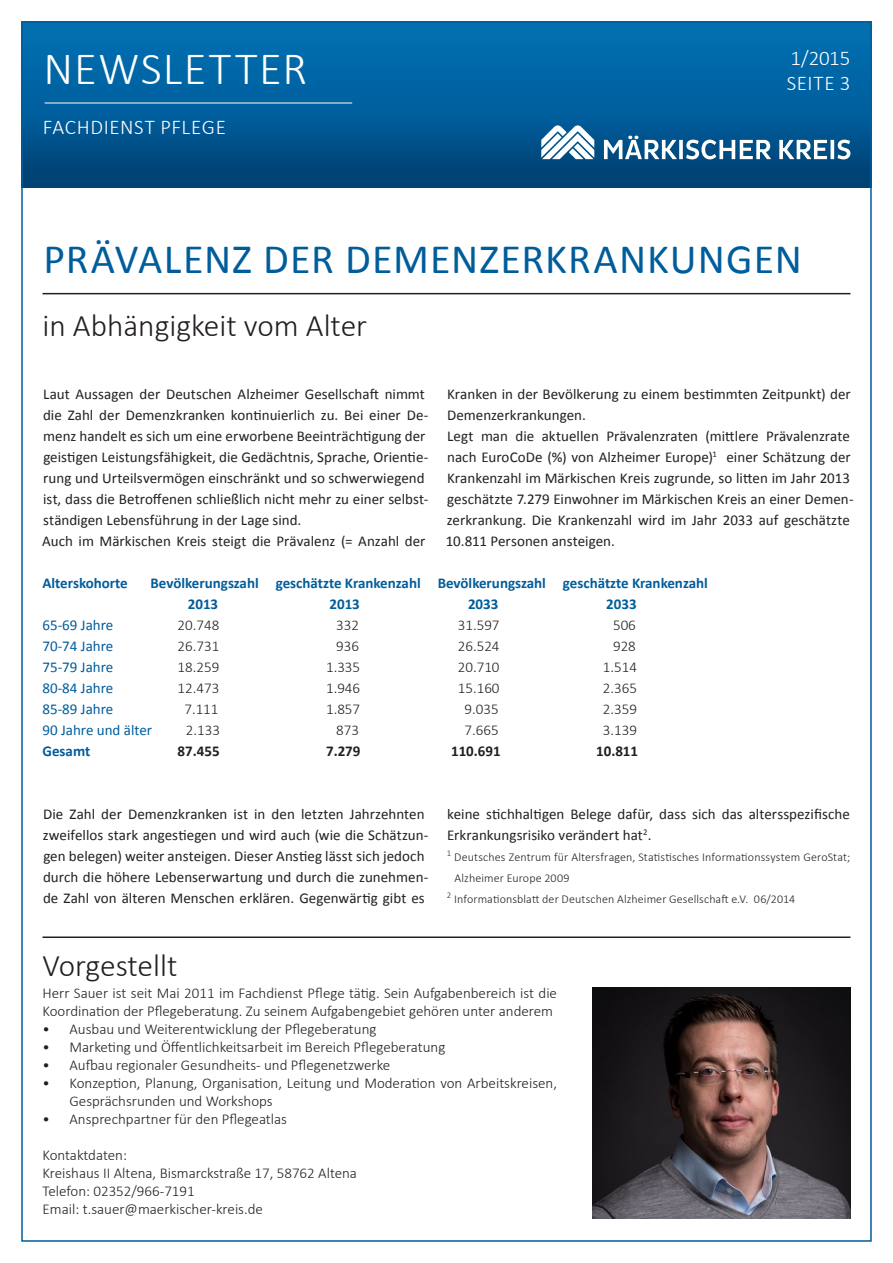
<style>
.page{position:relative;width:893px;height:1263px;background:#fff}
.page>*{position:absolute;margin:0;border:0;box-sizing:border-box;transform-origin:0 0}
.Headline_weiß{font:300 46.5px "Calibri";letter-spacing:.035em;color:#fff}
.Headline_schwarz{font:42px "Calibri";letter-spacing:.025em;color:#005d9c}
.t1{font:300 31.5px "Calibri";color:#231f20}
.Subheadline_weiß{font:300 21px "Calibri";letter-spacing:.025em;color:#fff}
.Fließtext{font:15px/21px "Calibri";color:#231f20}
.Fließtext_Auszeichnu{font:300 15px/18px "Calibri";color:#231f20}
.Fließtext_Auszeichnu-2{font:700 15px "Calibri";color:#005d9c}
.Fließtext_Auszeichnu-3{font:15px "Calibri";color:#005d9c}
.Fließtext_Auszeichnu-4{font:700 15px "Calibri";color:#231f20}
.Fließtext-2{font:300 12px/21px "Calibri";letter-spacing:.01em;color:#231f20}
</style>
<div class="page">
<div style="left:21px;top:21px;width:851px;height:166px;background:linear-gradient(to bottom,#0275ba,#004478)"></div>
<svg style="left:604px;top:136px;width:246px;height:23px"></svg>
<svg style="left:541px;top:125px;width:53px;height:34px"></svg>
<hr style="left:45px;top:103px;width:307px;height:1px;background:#fff">
<hr style="left:43px;top:293px;width:807px;height:1px;background:#231f20">
<hr style="left:43px;top:936px;width:807px;height:2px;background:#231f20">
<img style="left:592px;top:987px;width:258px;height:231px">
<p class="Headline_weiß" style="left:43px;top:40px;width:265px">NEWSLETTER</p>
<p class="Subheadline_weiß" style="left:43px;top:114px;width:185px">FACHDIENST PFLEGE</p>
<p class="Subheadline_weiß" style="left:790px;top:45px;width:61px">1/2015</p>
<p class="Subheadline_weiß" style="left:787px;top:70px;width:65px">SEITE 3</p>
<p class="Headline_schwarz" style="left:43px;top:233px;width:760px">PRÄVALENZ DER DEMENZERKRANKUNGEN</p>
<p class="t1" style="left:43px;top:306px;width:326px">in Abhängigkeit vom Alter</p>
<p class="Fließtext" style="left:43px;top:384px;width:387px">Laut Aussagen der Deutschen Alzheimer Gesellschaft nimmt die Zahl der Demenzkranken kontinuierlich zu. Bei einer De&shy;menz handelt es sich um eine erworbene Beeinträchtigung der geistigen Leistungsfähigkeit, die Gedächtnis, Sprache, Orientie&shy;rung und Urteilsvermögen einschränkt und so schwerwiegend ist, dass die Betroffenen schließlich nicht mehr zu einer selbst&shy;ständigen Lebensführung in der Lage sind.</p>
<p class="Fließtext" style="left:42px;top:531px;width:385px">Auch im Märkischen Kreis steigt die Prävalenz (= Anzahl der</p>
<p class="Fließtext" style="left:447px;top:384px;width:405px">Kranken in der Bevölkerung zu einem bestimmten Zeitpunkt) der<br>Demenzerkrankungen.</p>
<p class="Fließtext" style="left:446px;top:426px;width:409px">Legt man die aktuellen Prävalenzraten (mittlere Prävalenzrate nach EuroCoDe (%) von Alzheimer Europe)<sup>1</sup> einer Schätzung der Krankenzahl im Märkischen Kreis zugrunde, so litten im Jahr 2013 geschätzte 7.279 Einwohner im Märkischen Kreis an einer Demen&shy;zerkrankung. Die Krankenzahl wird im Jahr 2033 auf geschätzte 10.811 Personen ansteigen.</p>
<p class="Fließtext_Auszeichnu-2" style="left:43px;top:573px;width:87px">Alterskohorte</p>
<p class="Fließtext_Auszeichnu-2" style="left:151px;top:573px;width:559px">Bevölkerungszahl geschätzte Krankenzahl Bevölkerungszahl geschätzte Krankenzahl</p>
<p class="Fließtext_Auszeichnu-2" style="left:188px;top:594px;width:32px">2013</p>
<p class="Fließtext_Auszeichnu-2" style="left:329px;top:594px;width:32px">2013</p>
<p class="Fließtext_Auszeichnu-2" style="left:468px;top:594px;width:32px">2033</p>
<p class="Fließtext_Auszeichnu-2" style="left:606px;top:594px;width:32px">2033</p>
<p class="Fließtext_Auszeichnu-3" style="left:43px;top:616px;width:72px">65-69 Jahre</p>
<p class="Fließtext_Auszeichnu" style="left:178px;top:616px;width:43px">20.748</p>
<p class="Fließtext_Auszeichnu" style="left:336px;top:616px;width:24px">332</p>
<p class="Fließtext_Auszeichnu" style="left:458px;top:616px;width:43px">31.597</p>
<p class="Fließtext_Auszeichnu" style="left:613px;top:616px;width:24px">506</p>
<p class="Fließtext_Auszeichnu-3" style="left:43px;top:637px;width:72px">70-74 Jahre</p>
<p class="Fließtext_Auszeichnu" style="left:178px;top:637px;width:43px">26.731</p>
<p class="Fließtext_Auszeichnu" style="left:336px;top:637px;width:24px">936</p>
<p class="Fließtext_Auszeichnu" style="left:458px;top:637px;width:43px">26.524</p>
<p class="Fließtext_Auszeichnu" style="left:613px;top:637px;width:24px">928</p>
<p class="Fließtext_Auszeichnu-3" style="left:43px;top:658px;width:72px">75-79 Jahre</p>
<p class="Fließtext_Auszeichnu" style="left:178px;top:658px;width:43px">18.259</p>
<p class="Fließtext_Auszeichnu" style="left:326px;top:658px;width:36px">1.335</p>
<p class="Fließtext_Auszeichnu" style="left:458px;top:658px;width:43px">20.710</p>
<p class="Fließtext_Auszeichnu" style="left:603px;top:658px;width:36px">1.514</p>
<p class="Fließtext_Auszeichnu-3" style="left:43px;top:679px;width:72px">80-84 Jahre</p>
<p class="Fließtext_Auszeichnu" style="left:178px;top:679px;width:43px">12.473</p>
<p class="Fließtext_Auszeichnu" style="left:326px;top:679px;width:36px">1.946</p>
<p class="Fließtext_Auszeichnu" style="left:458px;top:679px;width:43px">15.160</p>
<p class="Fließtext_Auszeichnu" style="left:603px;top:679px;width:36px">2.365</p>
<p class="Fließtext_Auszeichnu-3" style="left:43px;top:700px;width:72px">85-89 Jahre</p>
<p class="Fließtext_Auszeichnu" style="left:184px;top:700px;width:36px">7.111</p>
<p class="Fließtext_Auszeichnu" style="left:326px;top:700px;width:36px">1.857</p>
<p class="Fließtext_Auszeichnu" style="left:465px;top:700px;width:36px">9.035</p>
<p class="Fließtext_Auszeichnu" style="left:603px;top:700px;width:36px">2.359</p>
<p class="Fließtext_Auszeichnu-3" style="left:43px;top:721px;width:111px">90 Jahre und älter</p>
<p class="Fließtext_Auszeichnu" style="left:186px;top:721px;width:36px">2.133</p>
<p class="Fließtext_Auszeichnu" style="left:336px;top:721px;width:24px">873</p>
<p class="Fließtext_Auszeichnu" style="left:465px;top:721px;width:36px">7.665</p>
<p class="Fließtext_Auszeichnu" style="left:603px;top:721px;width:36px">3.139</p>
<p class="Fließtext_Auszeichnu-2" style="left:43px;top:741px;width:49px">Gesamt</p>
<p class="Fließtext_Auszeichnu-4" style="left:178px;top:741px;width:44px">87.455</p>
<p class="Fließtext_Auszeichnu-4" style="left:326px;top:741px;width:36px">7.279</p>
<p class="Fließtext_Auszeichnu-4" style="left:451px;top:741px;width:51px">110.691</p>
<p class="Fließtext_Auszeichnu-4" style="left:596px;top:741px;width:44px">10.811</p>
<p class="Fließtext" style="left:43px;top:804px;width:387px">Die Zahl der Demenzkranken ist in den letzten Jahrzehnten zweifellos stark angestiegen und wird auch (wie die Schätzun&shy;gen belegen) weiter ansteigen. Dieser Anstieg lässt sich jedoch durch die höhere Lebenserwartung und durch die zunehmen&shy;de Zahl von älteren Menschen erklären. Gegenwärtig gibt es</p>
<p class="Fließtext" style="left:447px;top:804px;width:404px">keine stichhaltigen Belege dafür, dass sich das altersspezifische<br>Erkrankungsrisiko verändert hat<sup>2</sup>.</p>
<p class="Fließtext-2" style="left:455px;top:846px;width:397px;text-indent:-8px"><sup>1</sup> Deutsches Zentrum für Altersfragen, Statistisches Informationssystem GeroStat;<br>Alzheimer Europe 2009</p>
<p class="Fließtext-2" style="left:447px;top:888px;width:350px"><sup>2</sup> Informationsblatt der Deutschen Alzheimer Gesellschaft e.V. 06/2014</p>
<p class="t1" style="left:43px;top:946px;width:136px">Vorgestellt</p>
<p class="Fließtext_Auszeichnu" style="left:43px;top:984px;width:516px">Herr Sauer ist seit Mai 2011 im Fachdienst Pflege tätig. Sein Aufgabenbereich ist die<br>Koordination der Pflegeberatung. Zu seinem Aufgabengebiet gehören unter anderem</p>
<p class="Fließtext_Auszeichnu" style="left:43px;top:1020px;width:335px">• Ausbau und Weiterentwicklung der Pflegeberatung</p>
<p class="Fließtext_Auszeichnu" style="left:43px;top:1038px;width:404px">• Marketing und Öffentlichkeitsarbeit im Bereich Pflegeberatung</p>
<p class="Fließtext_Auszeichnu" style="left:43px;top:1056px;width:349px">• Aufbau regionaler Gesundheits- und Pflegenetzwerke</p>
<p class="Fließtext_Auszeichnu" style="left:70px;top:1074px;width:489px;text-indent:-27px">• Konzeption, Planung, Organisation, Leitung und Moderation von Arbeitskreisen,<br>Gesprächsrunden und Workshops</p>
<p class="Fließtext_Auszeichnu" style="left:43px;top:1110px;width:246px">• Ansprechpartner für den Pflegeatlas</p>
<p class="Fließtext_Auszeichnu" style="left:43px;top:1146px;width:86px">Kontaktdaten:</p>
<p class="Fließtext_Auszeichnu" style="left:43px;top:1164px;width:316px">Kreishaus II Altena, Bismarckstraße 17, 58762 Altena</p>
<p class="Fließtext_Auszeichnu" style="left:43px;top:1182px;width:154px">Telefon: 02352/966-7191</p>
<p class="Fließtext_Auszeichnu" style="left:43px;top:1200px;width:222px">Email: t.sauer@maerkischer-kreis.de</p>
</div>
